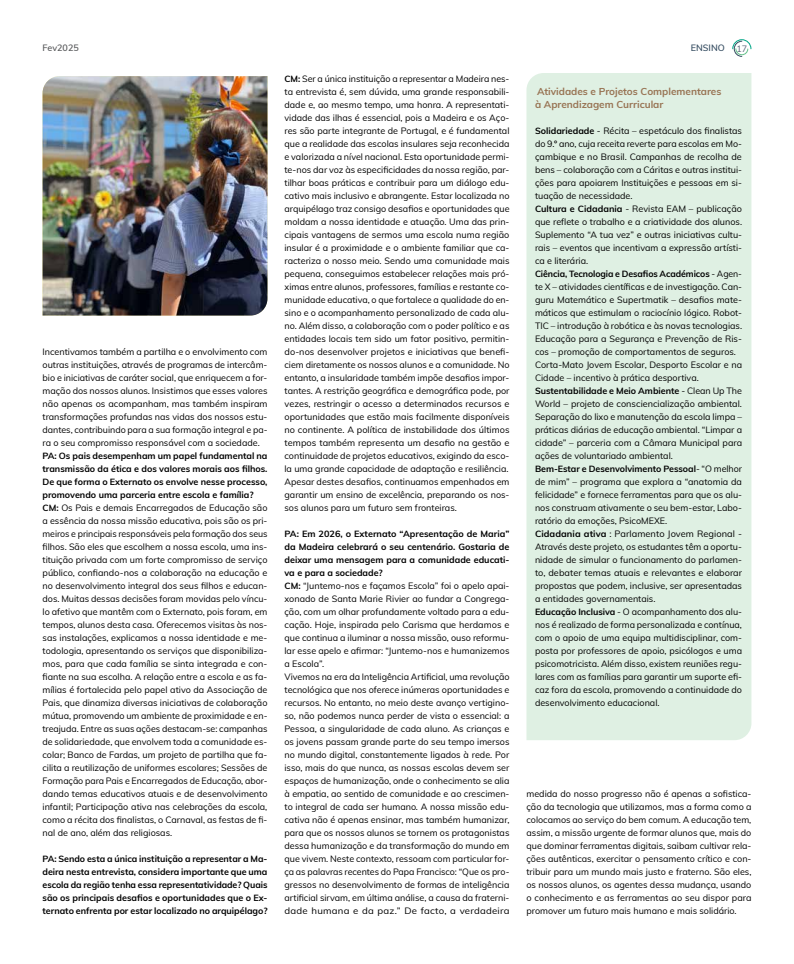
<style>
.page{position:relative;width:794px;height:964px;background:#fff}
.page>*{position:absolute;margin:0;border:0;box-sizing:border-box;transform-origin:0 0}
.t1{font:700 10px/13px "Muli";color:#987454}
.t2{font:9px/13px "Muli";color:#000}
.t3{font:700 9px/13px "Muli";color:#000;text-align:justify}
.t4{font:600 9px "Muli";color:#58595b}
.t5{font:600 9px "Muli";color:#384f63}
.t6{font:9px "Muli";color:#586578}
.s1{font-weight:700}
</style>
<div class="page">
<svg style="left:732px;top:39px;width:20px;height:18px"></svg>
<img style="left:43px;top:76px;width:224px;height:240px">
<div style="left:526px;top:73px;width:225px;height:667px;background:#dff0e3"></div>
<p class="t4" style="left:43px;top:41px;width:38px">Fev2025</p>
<p class="t5" style="left:691px;top:41px;width:35px">ENSINO</p>
<p class="t6" style="left:736px;top:42px;width:12px">17</p>
<p class="t2" style="left:43px;top:344px;width:226px;text-align:justify">Incentivamos também a partilha e o envolvimento com outras instituições, através de programas de intercâm&shy;bio e iniciativas de caráter social, que enriquecem a for&shy;mação dos nossos alunos. Insistimos que esses valores não apenas os acompanham, mas também inspiram transformações profundas nas vidas dos nossos estu&shy;dantes, contribuindo para a sua formação integral e pa&shy;ra o seu compromisso responsável com a sociedade.</p>
<p class="t2" style="left:43px;top:448px;width:226px"><span class="s1">PA: Os pais desempenham um papel fundamental na transmissão da ética e dos valores morais aos filhos.<br>De que forma o Externato os envolve nesse processo, promovendo uma parceria entre escola e família?<br>CM:</span> Os Pais e demais Encarregados de Educação são a essência da nossa missão educativa, pois são os pri&shy;meiros e principais responsáveis pela formação dos seus filhos. São eles que escolhem a nossa escola, uma ins&shy;tituição privada com um forte compromisso de serviço público, confiando-nos a colaboração na educação e no desenvolvimento integral dos seus filhos e educan&shy;dos. Muitas dessas decisões foram movidas pelo víncu&shy;lo afetivo que mantêm com o Externato, pois foram, em tempos, alunos desta casa. Oferecemos visitas às nos&shy;sas instalações, explicamos a nossa identidade e me&shy;todologia, apresentando os serviços que disponibiliza&shy;mos, para que cada família se sinta integrada e con&shy;fiante na sua escolha. A relação entre a escola e as fa&shy;mílias é fortalecida pelo papel ativo da Associação de Pais, que dinamiza diversas iniciativas de colaboração mútua, promovendo um ambiente de proximidade e en&shy;treajuda. Entre as suas ações destacam-se: campanhas de solidariedade, que envolvem toda a comunidade es&shy;colar; Banco de Fardas, um projeto de partilha que fa&shy;cilita a reutilização de uniformes escolares; Sessões de Formação para Pais e Encarregados de Educação, abor&shy;dando temas educativos atuais e de desenvolvimento infantil; Participação ativa nas celebrações da escola, como a récita dos finalistas, o Carnaval, as festas de fi&shy;nal de ano, além das religiosas.</p>
<p class="t3" style="left:43px;top:851px;width:226px">PA: Sendo esta a única instituição a representar a Ma&shy;deira nesta entrevista, considera importante que uma escola da região tenha essa representatividade? Quais são os principais desafios e oportunidades que o Ex&shy;ternato enfrenta por estar localizado no arquipélago?</p>
<p class="t2" style="left:284px;top:71px;width:227px"><span class="s1">CM:</span> Ser a única instituição a representar a Madeira nes&shy;ta entrevista é, sem dúvida, uma grande responsabili&shy;dade e, ao mesmo tempo, uma honra. A representati&shy;vidade das ilhas é essencial, pois a Madeira e os Aço&shy;res são parte integrante de Portugal, e é fundamental que a realidade das escolas insulares seja reconhecida e valorizada a nível nacional. Esta oportunidade permi&shy;te-nos dar voz às especificidades da nossa região, par&shy;tilhar boas práticas e contribuir para um diálogo edu&shy;cativo mais inclusivo e abrangente. Estar localizada no arquipélago traz consigo desafios e oportunidades que moldam a nossa identidade e atuação. Uma das prin&shy;cipais vantagens de sermos uma escola numa região insular é a proximidade e o ambiente familiar que ca&shy;racteriza o nosso meio. Sendo uma comunidade mais pequena, conseguimos estabelecer relações mais pró&shy;ximas entre alunos, professores, famílias e restante co&shy;munidade educativa, o que fortalece a qualidade do en&shy;sino e o acompanhamento personalizado de cada alu&shy;no. Além disso, a colaboração com o poder político e as entidades locais tem sido um fator positivo, permitin&shy;do-nos desenvolver projetos e iniciativas que benefi&shy;ciem diretamente os nossos alunos e a comunidade. No entanto, a insularidade também impõe desafios impor&shy;tantes. A restrição geográfica e demográfica pode, por vezes, restringir o acesso a determinados recursos e oportunidades que estão mais facilmente disponíveis no continente. A política de instabilidade dos últimos tempos também representa um desafio na gestão e continuidade de projetos educativos, exigindo da esco&shy;la uma grande capacidade de adaptação e resiliência.<br>Apesar destes desafios, continuamos empenhados em garantir um ensino de excelência, preparando os nos&shy;sos alunos para um futuro sem fronteiras.</p>
<p class="t2" style="left:284px;top:526px;width:227px"><span class="s1">PA: Em 2026, o Externato “Apresentação de Maria” da Madeira celebrará o seu centenário. Gostaria de deixar uma mensagem para a comunidade educati&shy;va e para a sociedade?<br>CM:</span> “Juntemo-nos e façamos Escola” foi o apelo apai&shy;xonado de Santa Marie Rivier ao fundar a Congrega&shy;ção, com um olhar profundamente voltado para a edu&shy;cação. Hoje, inspirada pelo Carisma que herdamos e que continua a iluminar a nossa missão, ouso reformu&shy;lar esse apelo e afirmar: “Juntemo-nos e humanizemos a Escola”.<br>Vivemos na era da Inteligência Artificial, uma revolução tecnológica que nos oferece inúmeras oportunidades e recursos. No entanto, no meio deste avanço vertigino&shy;so, não podemos nunca perder de vista o essencial: a Pessoa, a singularidade de cada aluno. As crianças e os jovens passam grande parte do seu tempo imersos no mundo digital, constantemente ligados à rede. Por isso, mais do que nunca, as nossas escolas devem ser espaços de humanização, onde o conhecimento se alia à empatia, ao sentido de comunidade e ao crescimen&shy;to integral de cada ser humano. A nossa missão edu&shy;cativa não é apenas ensinar, mas também humanizar, para que os nossos alunos se tornem os protagonistas dessa humanização e da transformação do mundo em que vivem. Neste contexto, ressoam com particular for&shy;ça as palavras recentes do Papa Francisco: “Que os pro&shy;gressos no desenvolvimento de formas de inteligência artificial sirvam, em última análise, a causa da fraterni&shy;dade humana e da paz.” De facto, a verdadeira</p>
<p class="t1" style="left:535px;top:84px;width:188px">Atividades e Projetos Complementares à Aprendizagem Curricular</p>
<p class="t2" style="left:535px;top:123px;width:209px"><span class="s1">Solidariedade</span> - Récita – espetáculo dos finalistas do 9.º ano, cuja receita reverte para escolas em Mo&shy;çambique e no Brasil. Campanhas de recolha de bens – colaboração com a Cáritas e outras institui&shy;ções para apoiarem Instituições e pessoas em si&shy;tuação de necessidade.<br><span class="s1">Cultura e Cidadania</span> - Revista EAM – publicação que reflete o trabalho e a criatividade dos alunos.<br>Suplemento “A tua vez” e outras iniciativas cultu&shy;rais – eventos que incentivam a expressão artísti&shy;ca e literária.<br><span class="s1">Ciência, Tecnologia e Desafios Académicos</span> - Agen&shy;te X – atividades científicas e de investigação. Can&shy;guru Matemático e Supertmatik – desafios mate&shy;máticos que estimulam o raciocínio lógico. Robot-TIC – introdução à robótica e às novas tecnologias.<br>Educação para a Segurança e Prevenção de Ris&shy;cos – promoção de comportamentos de seguros.<br>Corta-Mato Jovem Escolar, Desporto Escolar e na Cidade – incentivo à prática desportiva.<br><span class="s1">Sustentabilidade e Meio Ambiente</span> - Clean Up The World – projeto de consciencialização ambiental.<br>Separação do lixo e manutenção da escola limpa – práticas diárias de educação ambiental. “Limpar a cidade” – parceria com a Câmara Municipal para ações de voluntariado ambiental.<br><span class="s1">Bem-Estar e Desenvolvimento Pessoal</span>- “O melhor de mim” – programa que explora a “anatomia da felicidade” e fornece ferramentas para que os alu&shy;nos construam ativamente o seu bem-estar, Labo&shy;ratório da emoções, PsicoMEXE.<br><span class="s1">Cidadania ativa</span> : Parlamento Jovem Regional - Através deste projeto, os estudantes têm a oportu&shy;nidade de simular o funcionamento do parlamen&shy;to, debater temas atuais e relevantes e elaborar propostas que podem, inclusive, ser apresentadas a entidades governamentais.<br><span class="s1">Educação Inclusiva</span> - O acompanhamento dos alu&shy;nos é realizado de forma personalizada e contínua, com o apoio de uma equipa multidisciplinar, com&shy;posta por professores de apoio, psicólogos e uma psicomotricista. Além disso, existem reuniões regu&shy;lares com as famílias para garantir um suporte efi&shy;caz fora da escola, promovendo a continuidade do desenvolvimento educacional.</p>
<p class="t2" style="left:526px;top:786px;width:227px;text-align:justify">medida do nosso progresso não é apenas a sofistica&shy;ção da tecnologia que utilizamos, mas a forma como a colocamos ao serviço do bem comum. A educação tem, assim, a missão urgente de formar alunos que, mais do que dominar ferramentas digitais, saibam cultivar rela&shy;ções autênticas, exercitar o pensamento crítico e con&shy;tribuir para um mundo mais justo e fraterno. São eles, os nossos alunos, os agentes dessa mudança, usando o conhecimento e as ferramentas ao seu dispor para promover um futuro mais humano e mais solidário.</p>
</div>
